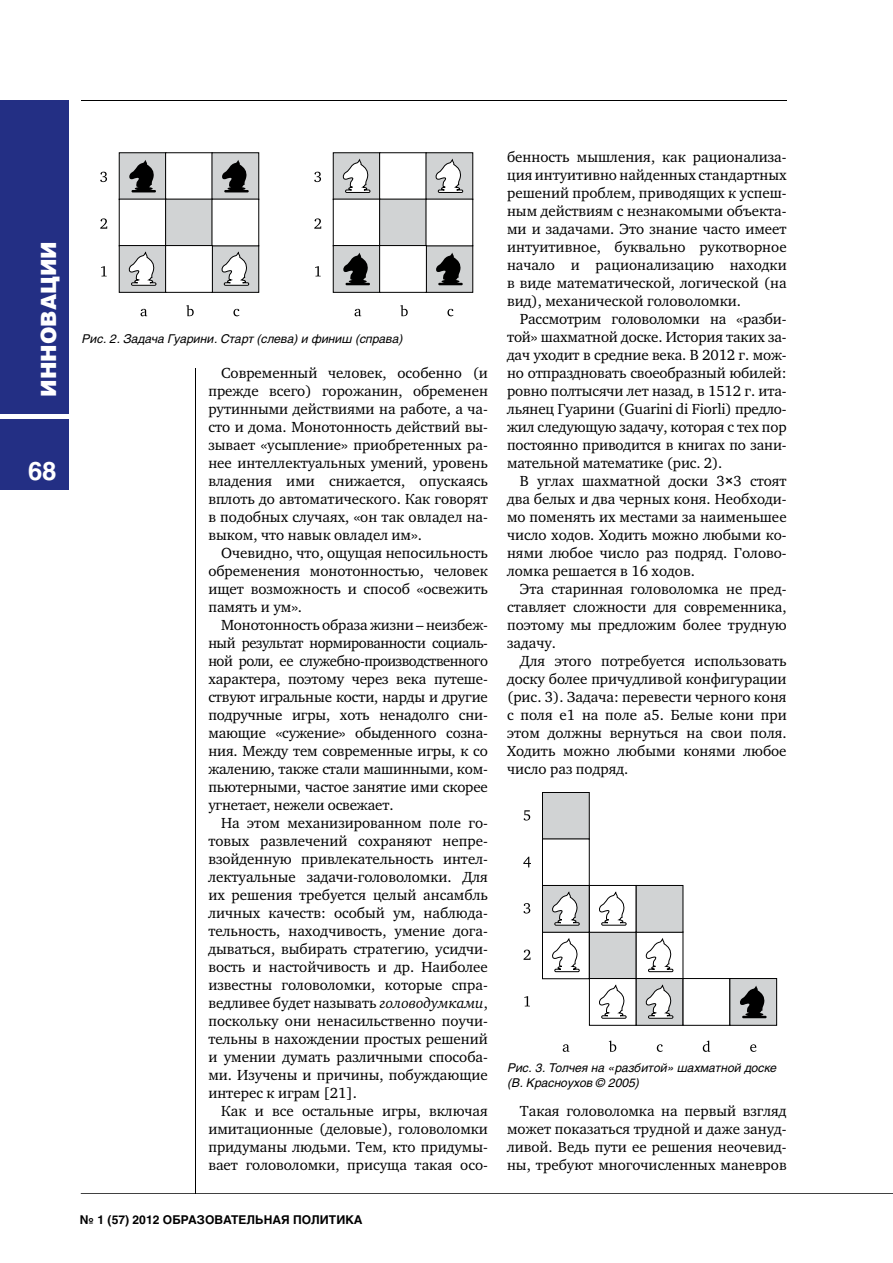
<style>
.page{position:relative;width:893px;height:1263px;background:#fff}
.page>*{position:absolute;margin:0;border:0;box-sizing:border-box;transform-origin:0 0}
.t1{font:700 25.5px "Helios";color:#fff}
.t2{font:900 21px "Helios";color:#fff}
.t3{font:15px/18px "Charter C";color:#000;text-align:justify}
.t4{font:italic 12px/14.2px "Helios";color:#000}
.t5{font:700 12px "Helios";color:#000}
.s1{font-style:italic}
.s2{font-family:"Arial"}
</style>
<div class="page">
<div style="left:0;top:100px;width:68px;height:390px;background:#232f84"></div>
<hr style="left:0;top:414px;width:74px;height:4px;background:#fff">
<hr style="left:81px;top:100px;width:706px;height:1px;background:#000">
<hr style="left:195px;top:369px;width:1px;height:824px;background:#000">
<svg style="left:81px;top:1193px;width:812px;height:1px"></svg>
<div style="left:426px;top:245px;width:47px;height:48px;background:#d1d3d4;border:1px solid #000"></div>
<div style="left:333px;top:152px;width:47px;height:48px;background:#d1d3d4;border:1px solid #000"></div>
<div style="left:379px;top:152px;width:48px;height:48px;background:#fff;border:1px solid #000"></div>
<div style="left:426px;top:152px;width:47px;height:48px;background:#d1d3d4"></div>
<div style="left:333px;top:199px;width:47px;height:47px;background:#fff"></div>
<div style="left:379px;top:199px;width:48px;height:47px;background:#d1d3d4;border:1px solid #000"></div>
<div style="left:426px;top:199px;width:47px;height:47px;background:#fff"></div>
<div style="left:333px;top:245px;width:47px;height:48px;background:#d1d3d4;border:1px solid #000"></div>
<div style="left:379px;top:245px;width:48px;height:48px;background:#fff;border:1px solid #000"></div>
<svg style="left:314px;top:172px;width:7px;height:10px"></svg>
<svg style="left:314px;top:218px;width:7px;height:11px"></svg>
<svg style="left:315px;top:266px;width:6px;height:10px"></svg>
<svg style="left:355px;top:309px;width:6px;height:7px"></svg>
<svg style="left:400px;top:305px;width:8px;height:11px"></svg>
<svg style="left:447px;top:309px;width:6px;height:7px"></svg>
<svg style="left:436px;top:253px;width:27px;height:32px"></svg>
<svg style="left:343px;top:253px;width:27px;height:32px"></svg>
<div style="left:212px;top:245px;width:47px;height:48px;background:#d1d3d4;border:1px solid #000"></div>
<svg style="left:435px;top:158px;width:28px;height:35px"></svg>
<svg style="left:342px;top:158px;width:29px;height:35px"></svg>
<svg style="left:221px;top:251px;width:28px;height:35px"></svg>
<div style="left:119px;top:152px;width:47px;height:48px;background:#d1d3d4;border:1px solid #000"></div>
<div style="left:165px;top:152px;width:48px;height:48px;background:#fff;border:1px solid #000"></div>
<div style="left:212px;top:152px;width:47px;height:48px;background:#d1d3d4;border:1px solid #000"></div>
<div style="left:119px;top:199px;width:47px;height:47px;background:#fff"></div>
<div style="left:165px;top:199px;width:48px;height:47px;background:#d1d3d4;border:1px solid #000"></div>
<div style="left:212px;top:199px;width:47px;height:47px;background:#fff"></div>
<div style="left:119px;top:245px;width:47px;height:48px;background:#d1d3d4;border:1px solid #000"></div>
<div style="left:165px;top:245px;width:48px;height:48px;background:#fff;border:1px solid #000"></div>
<svg style="left:128px;top:251px;width:29px;height:35px"></svg>
<svg style="left:222px;top:160px;width:27px;height:32px"></svg>
<svg style="left:129px;top:160px;width:27px;height:32px"></svg>
<svg style="left:100px;top:172px;width:7px;height:10px"></svg>
<svg style="left:100px;top:218px;width:7px;height:11px"></svg>
<svg style="left:101px;top:266px;width:6px;height:10px"></svg>
<svg style="left:141px;top:309px;width:6px;height:7px"></svg>
<svg style="left:186px;top:305px;width:8px;height:11px"></svg>
<svg style="left:233px;top:309px;width:6px;height:7px"></svg>
<div style="left:542px;top:792px;width:47px;height:47px;background:#d1d3d4"></div>
<div style="left:542px;top:792px;width:48px;height:48px;border:1px solid #000"></div>
<div style="left:542px;top:838px;width:48px;height:48px;background:#fff;border:1px solid #000"></div>
<div style="left:542px;top:931px;width:48px;height:48px;background:#fff;border:1px solid #000"></div>
<div style="left:542px;top:885px;width:48px;height:48px;background:#d1d3d4;border:1px solid #000"></div>
<div style="left:589px;top:931px;width:47px;height:48px;background:#d1d3d4;border:1px solid #000"></div>
<div style="left:589px;top:978px;width:47px;height:48px;background:#fff;border:1px solid #000"></div>
<div style="left:589px;top:885px;width:47px;height:48px;background:#fff;border:1px solid #000"></div>
<div style="left:636px;top:978px;width:47px;height:48px;background:#d1d3d4;border:1px solid #000"></div>
<div style="left:683px;top:978px;width:47px;height:48px;background:#fff;border:1px solid #000"></div>
<div style="left:730px;top:978px;width:47px;height:47px;background:#d1d3d4"></div>
<div style="left:729px;top:978px;width:48px;height:48px;border:1px solid #000"></div>
<div style="left:636px;top:885px;width:47px;height:48px;background:#d1d3d4;border:1px solid #000"></div>
<svg style="left:524px;top:810px;width:6px;height:10px"></svg>
<svg style="left:523px;top:857px;width:8px;height:10px"></svg>
<svg style="left:523px;top:903px;width:7px;height:10px"></svg>
<svg style="left:523px;top:949px;width:7px;height:11px"></svg>
<svg style="left:524px;top:996px;width:6px;height:10px"></svg>
<svg style="left:563px;top:1044px;width:6px;height:8px"></svg>
<svg style="left:609px;top:1041px;width:7px;height:11px"></svg>
<svg style="left:657px;top:1044px;width:6px;height:8px"></svg>
<svg style="left:703px;top:1041px;width:7px;height:11px"></svg>
<svg style="left:750px;top:1044px;width:6px;height:8px"></svg>
<svg style="left:740px;top:985px;width:27px;height:33px"></svg>
<svg style="left:645px;top:984px;width:29px;height:35px"></svg>
<svg style="left:599px;top:984px;width:28px;height:35px"></svg>
<svg style="left:645px;top:938px;width:29px;height:34px"></svg>
<svg style="left:552px;top:938px;width:28px;height:34px"></svg>
<svg style="left:552px;top:891px;width:28px;height:35px"></svg>
<svg style="left:599px;top:891px;width:28px;height:35px"></svg>
<h2 class="t2" style="left:35px;top:397px;width:157px;rotate:-90deg">ИННОВАЦИИ</h2>
<h1 class="t1" style="left:28px;top:456px;width:30px">68</h1>
<p class="t4" style="left:82px;top:331px;width:322px">Рис. 2. Задача Гуарини. Старт (слева) и финиш (справа)</p>
<p class="t3" style="left:208px;top:364px;width:281px;text-indent:13px">Современный человек, особенно (и прежде всего) горожанин, обременен рутинными действиями на работе, а ча&shy;сто и дома. Монотонность действий вы&shy;зывает «усыпление» приобретенных ра&shy;нее интеллектуальных умений, уровень владения ими снижается, опускаясь вплоть до автоматического. Как говорят в подобных случаях, «он так овладел на&shy;выком, что навык овладел им».</p>
<p class="t3" style="left:208px;top:544px;width:281px;text-indent:13px">Очевидно, что, ощущая непосильность обременения монотонностью, человек ищет возможность и способ «освежить память и ум».</p>
<p class="t3" style="left:208px;top:616px;width:281px;text-indent:13px">Монотонность образа жизни – неизбеж&shy;ный результат нормированности социаль&shy;ной роли, ее служебно-производственного характера, поэтому через века путеше&shy;ствуют игральные кости, нарды и другие подручные игры, хоть ненадолго сни&shy;мающие «сужение» обыденного созна&shy;ния. Между тем современные игры, к со жалению, также стали машинными, ком&shy;пьютерными, частое занятие ими скорее угнетает, нежели освежает.</p>
<p class="t3" style="left:208px;top:814px;width:281px;text-indent:13px">На этом механизированном поле го&shy;товых развлечений сохраняют непре&shy;взойденную привлекательность интел&shy;лектуальные задачи-головоломки. Для их решения требуется целый ансамбль личных качеств: особый ум, наблюда&shy;тельность, находчивость, умение дога&shy;дываться, выбирать стратегию, усидчи&shy;вость и настойчивость и др. Наиболее известны головоломки, которые спра&shy;ведливее будет называть <span class="s1">головодумками</span>, поскольку они ненасильственно поучи&shy;тельны в нахождении простых решений и умении думать различными способа&shy;ми. Изучены и причины, побуждающие интерес к играм [21].</p>
<p class="t3" style="left:208px;top:1102px;width:281px;text-indent:13px">Как и все остальные игры, включая имитационные (деловые), головоломки придуманы людьми. Тем, кто придумы&shy;вает головоломки, присуща такая осо-</p>
<p class="t5" style="left:80px;top:1213px;width:284px">№ 1 (57) 2012 ОБРАЗОВАТЕЛЬНАЯ ПОЛИТИКА</p>
<p class="t3" style="left:507px;top:148px;width:281px">бенность мышления, как рационализа&shy;ция интуитивно найденных стандартных решений проблем, приводящих к успеш&shy;ным действиям с незнакомыми объекта&shy;ми и задачами. Это знание часто имеет интуитивное, буквально рукотворное начало и рационализацию находки в виде математической, логической (на вид), механической головоломки.</p>
<p class="t3" style="left:507px;top:310px;width:281px;text-indent:13px">Рассмотрим головоломки на «разби&shy;той» шахматной доске. История таких за&shy;дач уходит в средние века. В 2012 г. мож&shy;но отпраздновать своеобразный юбилей: ровно полтысячи лет назад, в 1512 г. ита&shy;льянец Гуарини (Guarini di Fiorli) предло&shy;жил следующую задачу, которая с тех пор постоянно приводится в книгах по зани&shy;мательной математике (рис. 2).</p>
<p class="t3" style="left:507px;top:472px;width:281px;text-indent:13px">В углах шахматной доски 3<span class="s2">×</span>3 стоят два белых и два черных коня. Необходи&shy;мо поменять их местами за наименьшее число ходов. Ходить можно любыми ко&shy;нями любое число раз подряд. Голово&shy;ломка решается в 16 ходов.</p>
<p class="t3" style="left:507px;top:580px;width:281px;text-indent:13px">Эта старинная головоломка не пред&shy;ставляет сложности для современника, поэтому мы предложим более трудную задачу.</p>
<p class="t3" style="left:507px;top:652px;width:281px;text-indent:13px">Для этого потребуется использовать доску более причудливой конфигурации (рис. 3). Задача: перевести черного коня с поля е1 на поле а5. Белые кони при этом должны вернуться на свои поля.<br>Ходить можно любыми конями любое число раз подряд.</p>
<p class="t4" style="left:508px;top:1061px;width:271px">Рис. 3. Толчея на «разбитой» шахматной доске (В. Красноухов © 2005)</p>
<p class="t3" style="left:507px;top:1102px;width:281px;text-indent:13px">Такая головоломка на первый взгляд может показаться трудной и даже зануд&shy;ливой. Ведь пути ее решения неочевид&shy;ны, требуют многочисленных маневров</p>
</div>
